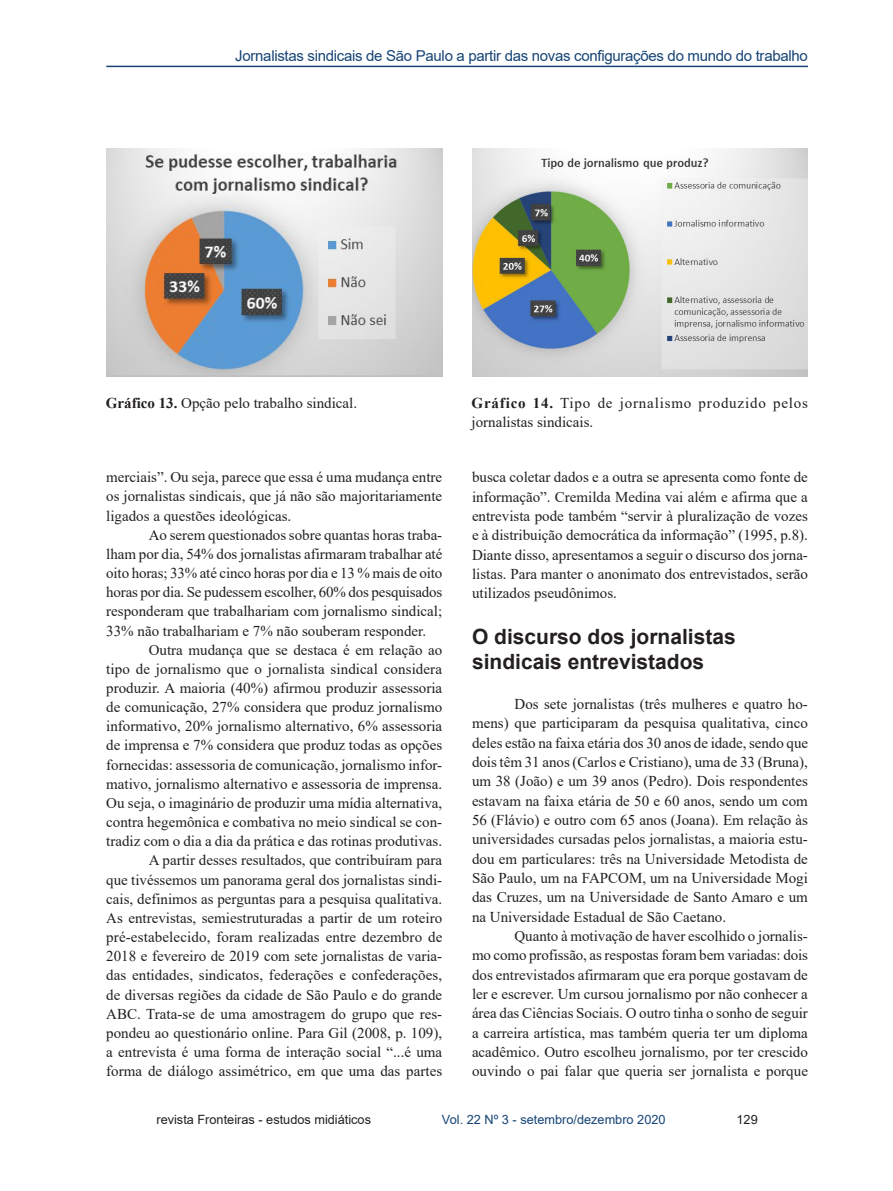
<style>
.page{position:relative;width:893px;height:1191px;background:#fff}
.page>*{position:absolute;margin:0;border:0;box-sizing:border-box;transform-origin:0 0}
.SUBTITULO1{font:700 21px/24.6px "Arial";color:#231f20}
.TEXTO{font:15px/19.2px "Times New Roman";color:#231f20;text-align:justify}
.t1{font:15px "Arial";letter-spacing:-.02em;color:#164476}
.LEGENDAS{font:15px/18.8px "Times New Roman";letter-spacing:.055em;color:#231f20}
.LEGENDAS-2{font:15px "Times New Roman";color:#231f20}
.t2{font:12.75px "Arial";color:#231f20}
.t3{font:12.75px "Arial";color:#164476}
.s1{font-weight:700}
</style>
<div class="page">
<hr style="left:106px;top:66px;width:702px;height:1px;background:#164476">
<img style="left:106px;top:149px;width:336px;height:227px">
<img style="left:472px;top:149px;width:336px;height:227px">
<p class="t1" style="left:235px;top:45px;width:574px">Jornalistas sindicais de São Paulo a partir das novas configurações do mundo do trabalho</p>
<p class="LEGENDAS-2" style="left:106px;top:392px;width:253px"><span class="s1">Gráfico 13.</span> Opção pelo trabalho sindical.</p>
<p class="LEGENDAS" style="left:472px;top:393px;width:338px"><span class="s1">Gráfico 14.</span> Tipo de jornalismo produzido pelos jornalistas sindicais.</p>
<p class="TEXTO" style="left:106px;top:467px;width:337px">merciais”. Ou seja, parece que essa é uma mudança entre os jornalistas sindicais, que já não são majoritariamente ligados a questões ideológicas.</p>
<p class="TEXTO" style="left:106px;top:524px;width:338px;text-indent:43px">Ao serem questionados sobre quantas horas traba&shy;lham por dia, 54% dos jornalistas afirmaram trabalhar até oito horas; 33% até cinco horas por dia e 13 % mais de oito horas por dia. Se pudessem escolher, 60% dos pesquisados responderam que trabalhariam com jornalismo sindical; 33% não trabalhariam e 7% não souberam responder.</p>
<p class="TEXTO" style="left:106px;top:639px;width:337px;text-indent:43px">Outra mudança que se destaca é em relação ao tipo de jornalismo que o jornalista sindical considera produzir. A maioria (40%) afirmou produzir assessoria de comunicação, 27% considera que produz jornalismo informativo, 20% jornalismo alternativo, 6% assessoria de imprensa e 7% considera que produz todas as opções fornecidas: assessoria de comunicação, jornalismo infor&shy;mativo, jornalismo alternativo e assessoria de imprensa.<br>Ou seja, o imaginário de produzir uma mídia alternativa, contra hegemônica e combativa no meio sindical se con&shy;tradiz com o dia a dia da prática e das rotinas produtivas.</p>
<p class="TEXTO" style="left:106px;top:850px;width:338px;text-indent:43px">A partir desses resultados, que contribuíram para que tivéssemos um panorama geral dos jornalistas sindi&shy;cais, definimos as perguntas para a pesquisa qualitativa.<br>As entrevistas, semiestruturadas a partir de um roteiro pré-estabelecido, foram realizadas entre dezembro de 2018 e fevereiro de 2019 com sete jornalistas de varia&shy;das entidades, sindicatos, federações e confederações, de diversas regiões da cidade de São Paulo e do grande ABC. Trata-se de uma amostragem do grupo que res&shy;pondeu ao questionário online. Para Gil (2008, p. 109), a entrevista é uma forma de interação social “...é uma forma de diálogo assimétrico, em que uma das partes</p>
<p class="TEXTO" style="left:472px;top:467px;width:337px">busca coletar dados e a outra se apresenta como fonte de informação”. Cremilda Medina vai além e afirma que a entrevista pode também “servir à pluralização de vozes e à distribuição democrática da informação” (1995, p.8).<br>Diante disso, apresentamos a seguir o discurso dos jorna&shy;listas. Para manter o anonimato dos entrevistados, serão utilizados pseudônimos.</p>
<p class="SUBTITULO1" style="left:472px;top:624px;width:265px">O discurso dos jornalistas sindicais entrevistados</p>
<p class="TEXTO" style="left:472px;top:694px;width:338px;text-indent:43px">Dos sete jornalistas (três mulheres e quatro ho&shy;mens) que participaram da pesquisa qualitativa, cinco deles estão na faixa etária dos 30 anos de idade, sendo que dois têm 31 anos (Carlos e Cristiano), uma de 33 (Bruna), um 38 (João) e um 39 anos (Pedro). Dois respondentes estavam na faixa etária de 50 e 60 anos, sendo um com 56 (Flávio) e outro com 65 anos (Joana). Em relação às universidades cursadas pelos jornalistas, a maioria estu&shy;dou em particulares: três na Universidade Metodista de São Paulo, um na FAPCOM, um na Universidade Mogi das Cruzes, um na Universidade de Santo Amaro e um na Universidade Estadual de São Caetano.</p>
<p class="TEXTO" style="left:472px;top:925px;width:338px;text-indent:43px">Quanto à motivação de haver escolhido o jornalis&shy;mo como profissão, as respostas foram bem variadas: dois dos entrevistados afirmaram que era porque gostavam de ler e escrever. Um cursou jornalismo por não conhecer a área das Ciências Sociais. O outro tinha o sonho de seguir a carreira artística, mas também queria ter um diploma acadêmico. Outro escolheu jornalismo, por ter crescido ouvindo o pai falar que queria ser jornalista e porque</p>
<p class="t2" style="left:156px;top:1110px;width:216px">revista Fronteiras - estudos midiáticos</p>
<p class="t3" style="left:442px;top:1110px;width:225px">Vol. 22 Nº 3 - setembro/dezembro 2020</p>
<p class="t2" style="left:736px;top:1110px;width:23px">129</p>
</div>
